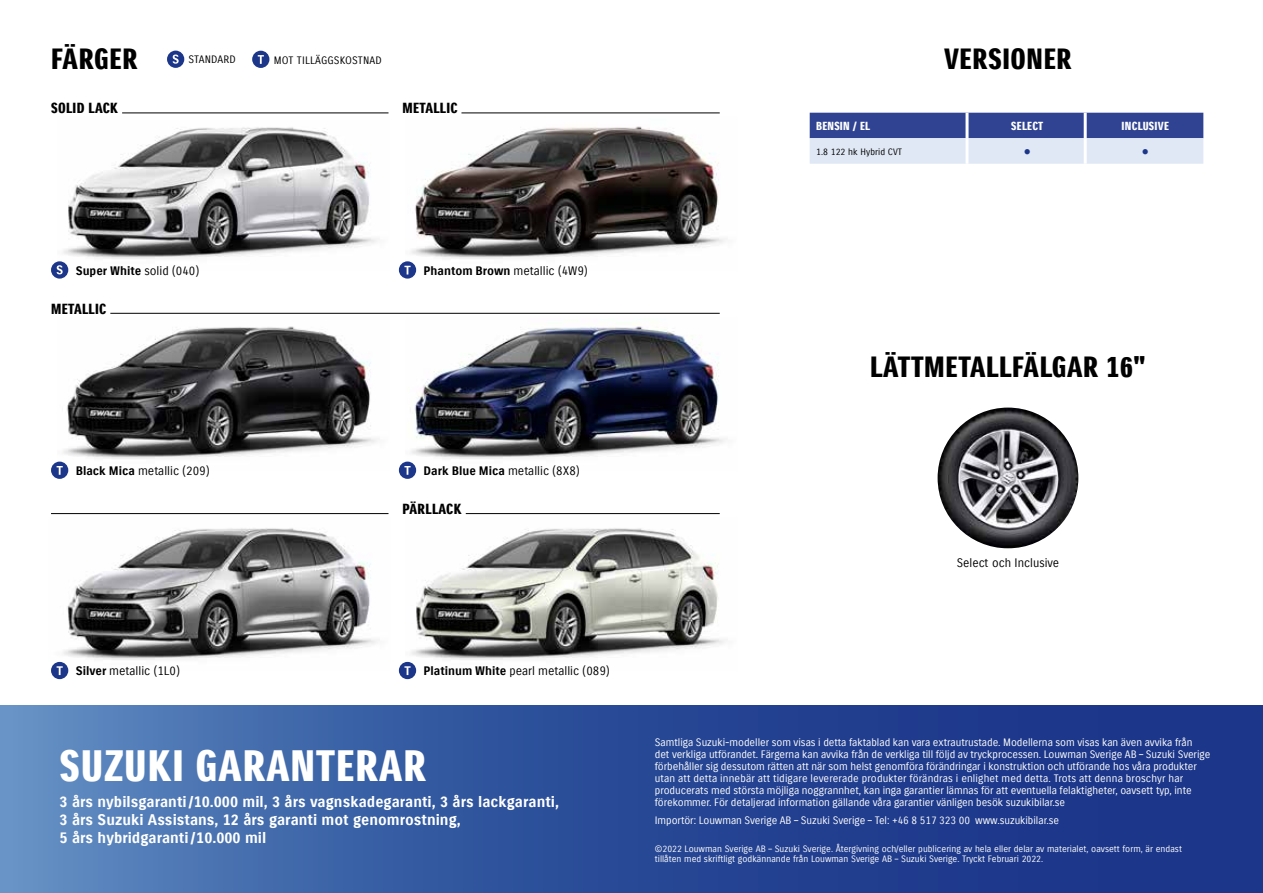
<style>
.page{position:relative;width:1263px;height:893px;background:#fff}
.page>*{position:absolute;margin:0;border:0;box-sizing:border-box;transform-origin:0 0}
.t1{font:42.75px "Suzuki PRO Headline";letter-spacing:.02em;color:#fff;scale:1.11 1}
.t2{font:28.5px "Suzuki PRO Headline";letter-spacing:.02em;color:#000;scale:1.11 1}
.t3{font:600 19.5px "Minion Pro";color:#1c3689}
.t4{font:15px/18px "Suzuki PRO Bold";color:#fff}
.t5{font:14.25px "Suzuki PRO Headline";letter-spacing:.02em;color:#000;scale:1.11 1}
.t6{font:12px "Suzuki PRO Regular";color:#000}
.t7{font:12px "Suzuki PRO Bold";color:#000}
.t8{font:11.4px "Suzuki PRO Headline";letter-spacing:.02em;color:#fff;scale:1.11 1}
.t9{font:10.5px/12px "Suzuki PRO Regular";letter-spacing:-.005em;color:#fff}
.t10{font:10.5px "Suzuki PRO Regular";letter-spacing:.015em;color:#000}
.t11{font:9px/10.8px "Suzuki PRO Regular";color:#fff}
.t12{font:9px "Suzuki PRO Regular";letter-spacing:.005em;color:#000}
.s1{font-family:"Suzuki PRO Regular"}
.s2{font-family:"Suzuki PRO Bold"}
</style>
<div class="page">
<svg style="left:0;top:706px;width:1263px;height:187px;background:#30529c"></svg>
<img style="left:62px;top:127px;width:315px;height:143px">
<img style="left:57px;top:326px;width:320px;height:144px">
<img style="left:410px;top:126px;width:315px;height:144px">
<img style="left:405px;top:323px;width:320px;height:147px">
<img style="left:406px;top:528px;width:319px;height:143px">
<svg style="left:810px;top:113px;width:393px;height:51px;background:#8997c4"></svg>
<hr style="left:965px;top:113px;width:3px;height:25px;background:#fff">
<hr style="left:1084px;top:113px;width:3px;height:25px;background:#fff">
<hr style="left:965px;top:138px;width:3px;height:26px;background:#fff">
<hr style="left:1084px;top:138px;width:3px;height:26px;background:#fff">
<img style="left:937px;top:408px;width:141px;height:140px;border-radius:70px">
<div style="left:399px;top:662px;width:17px;height:17px;background:#1c3689;border-radius:50%"></div>
<svg style="left:404px;top:666px;width:7px;height:9px"></svg>
<div style="left:399px;top:462px;width:17px;height:17px;background:#1c3689;border-radius:50%"></div>
<svg style="left:404px;top:466px;width:7px;height:9px"></svg>
<div style="left:51px;top:462px;width:17px;height:17px;background:#1c3689;border-radius:50%"></div>
<svg style="left:57px;top:466px;width:6px;height:9px"></svg>
<div style="left:167px;top:51px;width:17px;height:17px;background:#1c3689;border-radius:50%"></div>
<svg style="left:173px;top:55px;width:6px;height:9px"></svg>
<div style="left:252px;top:51px;width:17px;height:17px;background:#1c3689;border-radius:50%"></div>
<svg style="left:258px;top:55px;width:6px;height:9px"></svg>
<hr style="left:110px;top:313px;width:610px;height:1px;background:#000">
<hr style="left:466px;top:513px;width:254px;height:1px;background:#000">
<hr style="left:51px;top:513px;width:337px;height:1px;background:#000">
<svg style="left:399px;top:261px;width:17px;height:18px"></svg>
<svg style="left:404px;top:266px;width:7px;height:8px"></svg>
<hr style="left:122px;top:113px;width:266px;height:1px;background:#000">
<hr style="left:461px;top:113px;width:259px;height:1px;background:#000">
<div style="left:51px;top:261px;width:17px;height:18px;background:#1c3689;border-radius:50%"></div>
<svg style="left:57px;top:265px;width:6px;height:9px"></svg>
<img style="left:63px;top:528px;width:314px;height:132px">
<div style="left:51px;top:662px;width:17px;height:17px;background:#1c3689;border-radius:50%"></div>
<svg style="left:57px;top:666px;width:6px;height:9px"></svg>
<h2 class="t2" style="left:51px;top:42px;width:80px">FÄRGER</h2>
<p class="t10" style="left:188px;top:53px;width:49px">STANDARD</p>
<p class="t10" style="left:274px;top:53px;width:110px">MOT TILLÄGGSKOSTNAD</p>
<h3 class="t5" style="left:51px;top:100px;width:62px">SOLID LACK</h3>
<h3 class="t5" style="left:402px;top:100px;width:51px">METALLIC</h3>
<p class="t7" style="left:76px;top:263px;width:125px">Super White <span class="s1">solid (040)</span></p>
<h3 class="t5" style="left:51px;top:300px;width:51px">METALLIC</h3>
<p class="t6" style="left:424px;top:263px;width:166px"><span class="s2">Phantom Brown</span> metallic (4W9)</p>
<p class="t6" style="left:76px;top:464px;width:136px"><span class="s2">Black Mica</span> metallic (209)</p>
<p class="t6" style="left:424px;top:464px;width:158px"><span class="s2">Dark Blue Mica</span> metallic (8X8)</p>
<p class="t6" style="left:76px;top:664px;width:106px"><span class="s2">Silver</span> metallic (1L0)</p>
<h3 class="t5" style="left:402px;top:500px;width:55px">PÄRLLACK</h3>
<p class="t6" style="left:424px;top:664px;width:188px"><span class="s2">Platinum White</span> pearl metallic (089)</p>
<h1 class="t1" style="left:60px;top:740px;width:332px">SUZUKI GARANTERAR</h1>
<h3 class="t4" style="left:60px;top:793px;width:501px">3 års nybilsgaranti/10.000 mil, 3 års vagnskadegaranti, 3 års lackgaranti,<br>3 års Suzuki Assistans, 12 års garanti mot genomrostning,<br>5 års hybridgaranti/10.000 mil</h3>
<h2 class="t2" style="left:944px;top:42px;width:117px">VERSIONER</h2>
<p class="t8" style="left:816px;top:119px;width:50px">BENSIN / EL</p>
<p class="t8" style="left:1011px;top:119px;width:30px">SELECT</p>
<p class="t8" style="left:1122px;top:119px;width:44px">INCLUSIVE</p>
<p class="t12" style="left:816px;top:146px;width:88px">1.8 122 hk Hybrid CVT</p>
<h3 class="t3" style="left:1023px;top:136px;width:9px">•</h3>
<h3 class="t3" style="left:1141px;top:136px;width:9px">•</h3>
<h2 class="t2" style="left:870px;top:349px;width:250px">LÄTTMETALLFÄLGAR 16"</h2>
<p class="t6" style="left:957px;top:556px;width:104px">Select och Inclusive</p>
<p class="t9" style="left:655px;top:736px;width:557px">Samtliga Suzuki-modeller som visas i detta faktablad kan vara extrautrustade. Modellerna som visas kan även avvika från<br>det verkliga utförandet. Färgerna kan avvika från de verkliga till följd av tryckprocessen. Louwman Sverige AB – Suzuki Sverige förbehåller sig dessutom rätten att när som helst genomföra förändringar i konstruktion och utförande hos våra produkter utan att detta innebär att tidigare levererade produkter förändras i enlighet med detta. Trots att denna broschyr har producerats med största möjliga noggrannhet, kan inga garantier lämnas för att eventuella felaktigheter, oavsett typ, inte förekommer. För detaljerad information gällande våra garantier vänligen besök suzukibilar.se</p>
<p class="t9" style="left:655px;top:814px;width:406px">Importör: Louwman Sverige AB – Suzuki Sverige – Tel: +46 8 517 323 00 www.suzukibilar.se</p>
<p class="t11" style="left:655px;top:843px;width:529px">©2022 Louwman Sverige AB – Suzuki Sverige. Återgivning och/eller publicering av hela eller delar av materialet, oavsett form, är endast tillåten med skriftligt godkännande från Louwman Sverige AB – Suzuki Sverige. Tryckt Februari 2022.</p>
</div>
